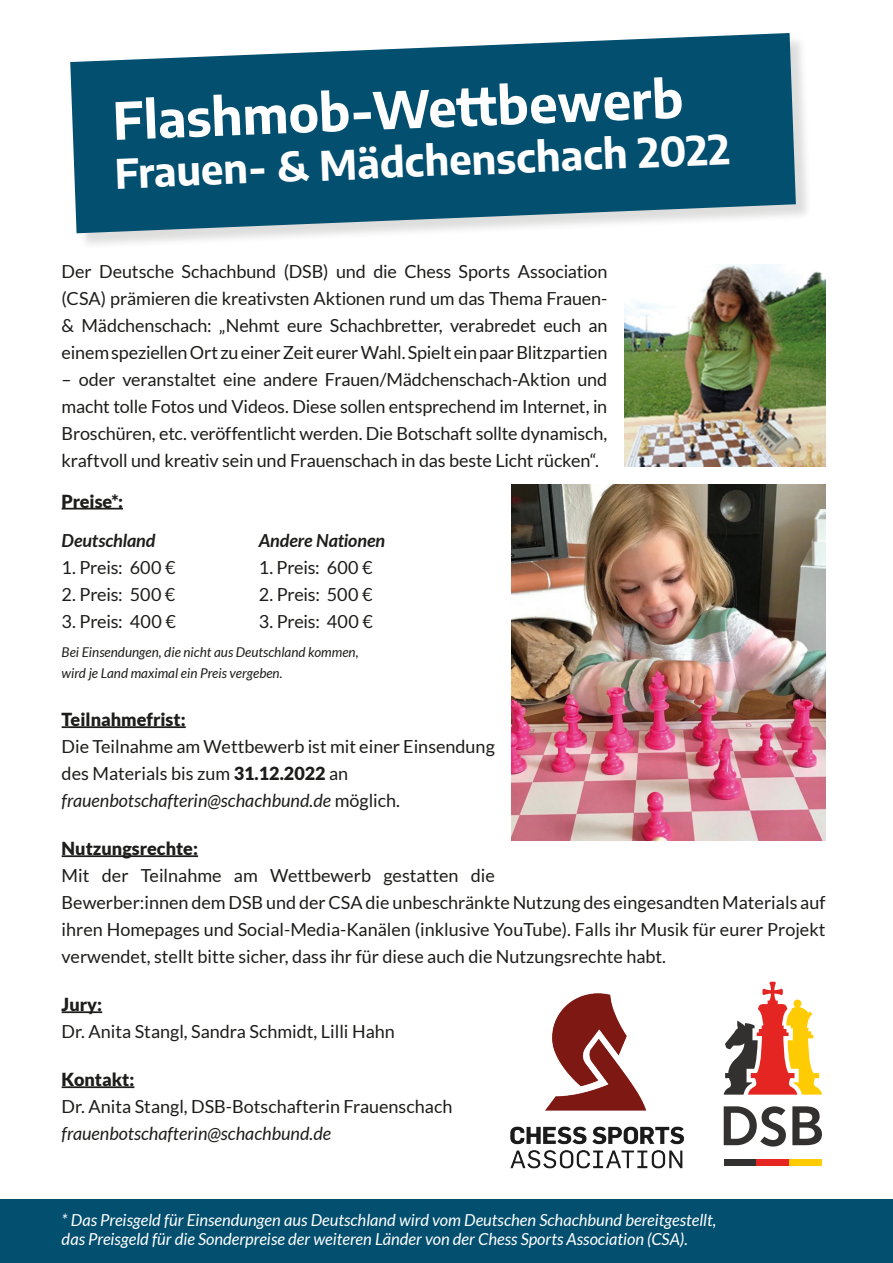
<style>
.page{position:relative;width:893px;height:1263px;background:#fff}
.page>*{position:absolute;margin:0;border:0;box-sizing:border-box;transform-origin:0 0}
.t1{font:100 condensed 51px "Encode Sans";color:#fff}
.t2{font:100 condensed 40.5px "Encode Sans";color:#fff}
.t3{font:18px/27px "Lato";color:#1d1d1b}
.t4{font:italic 18px "Lato";color:#1d1d1b}
.t5{font:900 18px "Lato";color:#1d1d1b}
.t6{font:italic 700 18px "Lato";letter-spacing:-.005em;color:#1d1d1b}
.t7{font:italic 16.5px/19.8px "Lato";color:#fff}
.t8{font:italic 13.5px/21px "Lato";color:#1d1d1b}
.s1{font-weight:900}
.s2{font-style:normal}
.s3{font-style:italic}
</style>
<div class="page">
<hr style="left:62px;top:508px;width:61px;height:1px;background:#1d1d1b">
<hr style="left:62px;top:726px;width:124px;height:2px;background:#1d1d1b">
<hr style="left:62px;top:855px;width:136px;height:2px;background:#1d1d1b">
<hr style="left:62px;top:1011px;width:40px;height:2px;background:#1d1d1b">
<hr style="left:62px;top:1086px;width:72px;height:2px;background:#1d1d1b">
<div style="left:73px;top:35px;width:740px;height:215px;background:#1d1d1b;opacity:.15"></div>
<svg style="left:70px;top:33px;width:726px;height:200px;fill:#034f6f"></svg>
<div style="left:0;top:1199px;width:893px;height:64px;background:#034f6f"></div>
<div style="left:724px;top:1159px;width:32px;height:7px;background:#333130"></div>
<div style="left:789px;top:1159px;width:33px;height:7px;background:#ffcc03"></div>
<div style="left:756px;top:1159px;width:33px;height:7px;background:#e52521"></div>
<svg style="left:724px;top:982px;width:98px;height:112px"></svg>
<svg style="left:724px;top:1106px;width:62px;height:40px"></svg>
<svg style="left:792px;top:1106px;width:30px;height:39px"></svg>
<img style="left:510px;top:993px;width:174px;height:176px">
<img style="left:512px;top:485px;width:313px;height:356px">
<img style="left:624px;top:264px;width:201px;height:203px">
<p class="t1" style="left:112px;top:85px;width:572px;rotate:-2deg">Flashmob-Wettbewerb</p>
<p class="t2" style="left:114px;top:144px;width:617px;rotate:-2deg">Frauen- &amp; Mädchenschach 2022</p>
<p class="t3" style="left:62px;top:258px;width:547px;text-align:justify">Der Deutsche Schachbund (DSB) und die Chess Sports Association (CSA) prämieren die kreativsten Aktionen rund um das Thema Frauen-&amp; Mädchenschach: „Nehmt eure Schachbretter, verabredet euch an einem speziellen Ort zu einer Zeit eurer Wahl. Spielt ein paar Blitzpartien</p>
<p class="t3" style="left:62px;top:366px;width:547px;text-align:justify">– oder veranstaltet eine andere Frauen/Mädchenschach-Aktion und macht tolle Fotos und Videos. Diese sollen entsprechend im Internet, in Broschüren, etc. veröffentlicht werden. Die Botschaft sollte dynamisch, kraftvoll und kreativ sein und Frauenschach in das beste Licht rücken“.</p>
<p class="t5" style="left:62px;top:491px;width:63px">Preise*:</p>
<p class="t6" style="left:62px;top:530px;width:95px">Deutschland</p>
<p class="t3" style="left:62px;top:554px;width:115px">1. Preis: 600 €</p>
<p class="t3" style="left:62px;top:581px;width:115px">2. Preis: 500 €</p>
<p class="t3" style="left:62px;top:608px;width:116px">3. Preis: 400 €</p>
<p class="t8" style="left:62px;top:642px;width:298px">Bei Einsendungen, die nicht aus Deutschland kommen, wird je Land maximal ein Preis vergeben.</p>
<p class="t5" style="left:62px;top:709px;width:126px">Teilnahmefrist:</p>
<p class="t3" style="left:62px;top:733px;width:435px">Die Teilnahme am Wettbewerb ist mit einer Einsendung des Materials bis zum <span class="s1">31.12.2022</span> an</p>
<p class="t4" style="left:62px;top:791px;width:340px">frauenbotschafterin@schachbund.de <span class="s2">möglich.</span></p>
<p class="t5" style="left:62px;top:838px;width:138px">Nutzungsrechte:</p>
<p class="t3" style="left:62px;top:862px;width:765px">Mit der Teilnahme am Wettbewerb gestatten die<br>Bewerber:innen dem DSB und der CSA die unbeschränkte Nutzung des eingesandten Materials auf ihren Homepages und Social-Media-Kanälen (inklusive YouTube). Falls ihr Musik für eurer Projekt verwendet, stellt bitte sicher, dass ihr für diese auch die Nutzungsrechte habt.</p>
<p class="t3" style="left:62px;top:991px;width:335px"><span class="s1">Jury:<br></span>Dr. Anita Stangl, Sandra Schmidt, Lilli Hahn</p>
<p class="t3" style="left:62px;top:1066px;width:392px"><span class="s1">Kontakt:<br></span>Dr. Anita Stangl, DSB-Botschafterin Frauenschach <span class="s3">frauenbotschafterin@schachbund.de</span></p>
<p class="t6" style="left:259px;top:530px;width:128px">Andere Nationen</p>
<p class="t3" style="left:259px;top:554px;width:115px">1. Preis: 600 €</p>
<p class="t3" style="left:259px;top:581px;width:115px">2. Preis: 500 €</p>
<p class="t3" style="left:259px;top:608px;width:116px">3. Preis: 400 €</p>
<p class="t7" style="left:62px;top:1210px;width:656px">* Das Preisgeld für Einsendungen aus Deutschland wird vom Deutschen Schachbund bereitgestellt, das Preisgeld für die Sonderpreise der weiteren Länder von der Chess Sports Association (CSA).</p>
</div>
